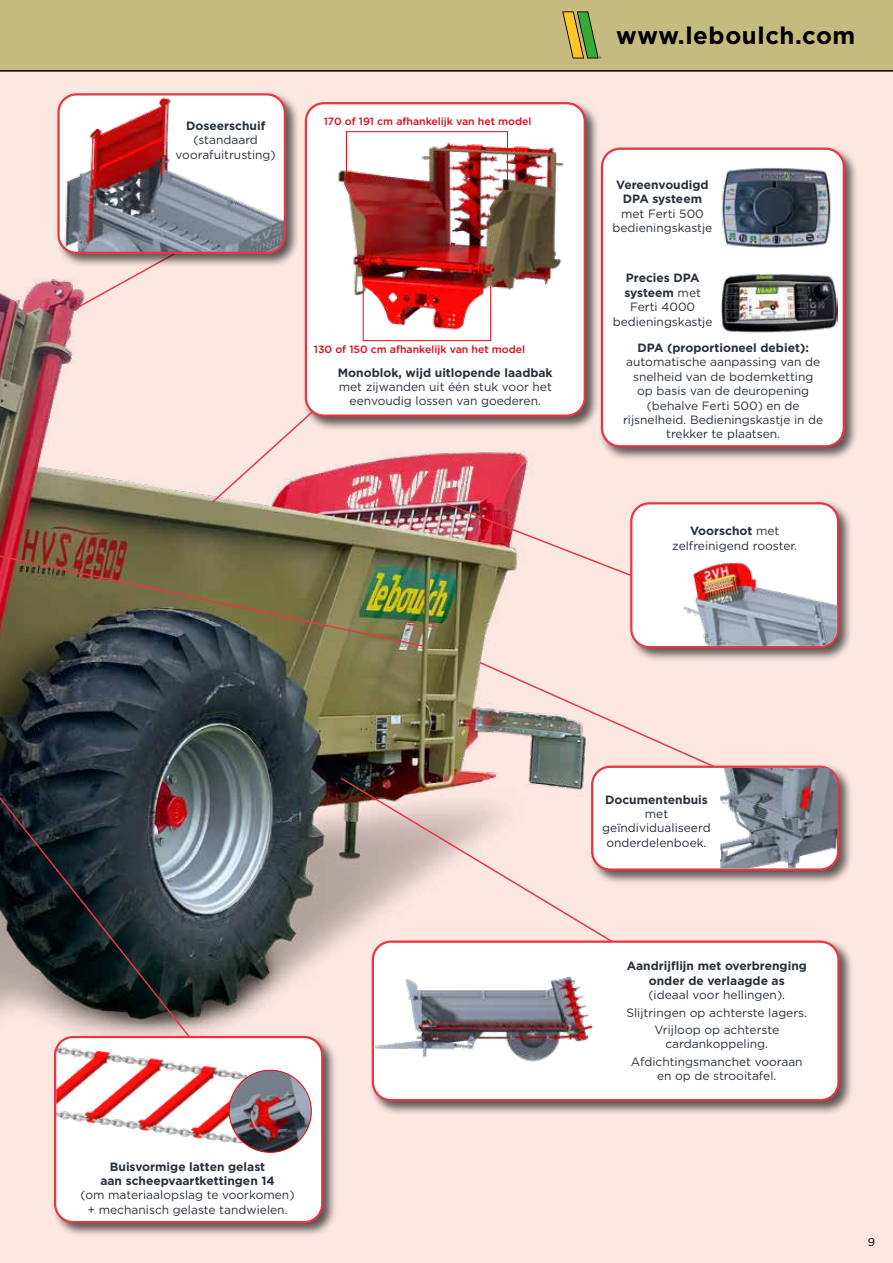
<style>
.page{position:relative;width:893px;height:1263px;background:#fde7e1}
.page>*{position:absolute;margin:0;border:0;box-sizing:border-box;transform-origin:0 0}
.t1{font:700 24px "Gotham";letter-spacing:.025em;color:#000}
.t2{font:12px/14.4px "Gotham";color:#27313c;text-align:center}
.t3{font:700 12px/14.4px "Gotham";color:#27313c;text-align:center}
.t4{font:11.25px "Gotham";color:#000}
.t5{font:500 10.5px "Gotham";color:#e30613}
.s1{font-weight:700}
</style>
<div class="page">
<img style="left:0;top:279px;width:584px;height:755px">
<img style="left:0;top:444px;width:426px;height:204px">
<div style="left:628px;top:500px;width:225px;height:162px;background:#000;opacity:.63"></div>
<div style="left:631px;top:503px;width:207px;height:144px;background:#fff;border-radius:18px"></div>
<div style="left:630px;top:502px;width:209px;height:146px;border:2px solid #e73743;border-radius:18px"></div>
<div style="left:589px;top:763px;width:264px;height:122px;background:#000;opacity:.63"></div>
<div style="left:592px;top:767px;width:246px;height:102px;background:#fff;border-radius:18px"></div>
<div style="left:591px;top:766px;width:248px;height:105px;border:2px solid #e73743;border-radius:18px"></div>
<div style="left:370px;top:938px;width:484px;height:177px;background:#000;opacity:.63"></div>
<div style="left:373px;top:942px;width:465px;height:158px;background:#fff;border-radius:18px"></div>
<div style="left:372px;top:940px;width:468px;height:161px;border:2px solid #e73743;border-radius:18px"></div>
<div style="left:52px;top:1034px;width:285px;height:203px;background:#000;opacity:.63"></div>
<div style="left:55px;top:1037px;width:267px;height:185px;background:#fff;border-radius:18px"></div>
<img style="left:56px;top:1038px;width:191px;height:105px">
<div style="left:54px;top:1036px;width:269px;height:187px;border:2px solid #e73743;border-radius:18px"></div>
<svg style="left:339px;top:776px;width:275px;height:168px"></svg>
<img style="left:647px;top:545px;width:190px;height:101px">
<img style="left:445px;top:502px;width:187px;height:75px">
<img style="left:375px;top:949px;width:218px;height:144px">
<img style="left:229px;top:1070px;width:82px;height:82px;border-radius:41px">
<div style="left:229px;top:1070px;width:83px;height:83px;border:1px solid #e30613;border-radius:50%"></div>
<svg style="left:0;top:772px;width:191px;height:266px;background:#404245"></svg>
<svg style="left:478px;top:660px;width:238px;height:108px"></svg>
<img style="left:720px;top:768px;width:117px;height:100px">
<div style="left:303px;top:100px;width:297px;height:331px;background:#000;opacity:.63"></div>
<div style="left:306px;top:103px;width:279px;height:313px;background:#fff;border-radius:18px"></div>
<div style="left:305px;top:102px;width:281px;height:315px;border:2px solid #e73743;border-radius:18px"></div>
<svg style="left:210px;top:409px;width:105px;height:95px"></svg>
<div style="left:363px;top:260px;width:128px;height:81px;border:1px solid #e30613"></div>
<svg style="left:346px;top:131px;width:162px;height:9px"></svg>
<img style="left:338px;top:140px;width:226px;height:196px">
<svg style="left:72px;top:268px;width:106px;height:44px"></svg>
<div style="left:0;top:0;width:893px;height:72px;background:#c5bb80"></div>
<svg style="left:562px;top:11px;width:39px;height:47px;background:#9ca44c"></svg>
<div style="left:55px;top:91px;width:245px;height:177px;background:#000;opacity:.63"></div>
<img style="left:59px;top:94px;width:226px;height:159px">
<div style="left:57px;top:93px;width:229px;height:161px;border:2px solid #e73743;border-radius:18px"></div>
<div style="left:599px;top:146px;width:260px;height:315px;background:#000;opacity:.63"></div>
<div style="left:602px;top:149px;width:242px;height:297px;background:#fff;border-radius:18px"></div>
<div style="left:601px;top:148px;width:244px;height:299px;border:2px solid #e73743;border-radius:18px"></div>
<img style="left:721px;top:274px;width:116px;height:59px">
<img style="left:721px;top:152px;width:116px;height:96px">
<p class="t3" style="left:186px;top:118px;width:81px">Doseerschuif</p>
<p class="t2" style="left:176px;top:133px;width:102px">(standaard voorafuitrusting)</p>
<p class="t5" style="left:324px;top:115px;width:209px">170 of 191 cm afhankelijk van het model</p>
<p class="t5" style="left:314px;top:344px;width:213px">130 of 150 cm afhankelijk van het model</p>
<p class="t3" style="left:338px;top:365px;width:216px">Monoblok, wijd uitlopende laadbak</p>
<p class="t2" style="left:339px;top:379px;width:215px">met zijwanden uit één stuk voor het eenvoudig lossen van goederen.</p>
<h1 class="t1" style="left:616px;top:21px;width:241px">www.leboulch.com</h1>
<p class="t3" style="left:616px;top:177px;width:94px">Vereenvoudigd<br>DPA systeem</p>
<p class="t2" style="left:613px;top:206px;width:101px">met Ferti 500 bedieningskastje</p>
<p class="t2" style="left:613px;top:271px;width:101px"><span class="s1">Precies DPA systeem</span> met<br>Ferti 4000 bedieningskastje</p>
<p class="t3" style="left:637px;top:340px;width:173px">DPA (proportioneel debiet):</p>
<p class="t2" style="left:623px;top:355px;width:202px">automatische aanpassing van de snelheid van de bodemketting<br>op basis van de deuropening (behalve Ferti 500) en de rijsnelheid. Bedieningskastje in de trekker te plaatsen.</p>
<p class="t2" style="left:672px;top:523px;width:127px"><span class="s1">Voorschot</span> met zelfreinigend rooster.</p>
<p class="t3" style="left:100px;top:1159px;width:176px">Buisvormige latten gelast aan scheepvaartkettingen 14</p>
<p class="t2" style="left:81px;top:1188px;width:215px">(om materiaalopslag te voorkomen) + mechanisch gelaste tandwielen.</p>
<p class="t3" style="left:605px;top:792px;width:104px">Documentenbuis</p>
<p class="t2" style="left:602px;top:806px;width:110px">met geïndividualiseerd onderdelenboek.</p>
<p class="t3" style="left:627px;top:958px;width:182px">Aandrijflijn met overbrenging onder de verlaagde as</p>
<p class="t2" style="left:626px;top:986px;width:182px;line-height:17.5px">(ideaal voor hellingen).<br>Slijtringen op achterste lagers.<br>Vrijloop op achterste</p>
<p class="t2" style="left:631px;top:1035px;width:173px;line-height:17.5px">cardankoppeling.<br>Afdichtingsmanchet vooraan</p>
<p class="t2" style="left:657px;top:1069px;width:121px">en op de strooitafel.</p>
<p class="t4" style="left:868px;top:1235px;width:9px">9</p>
</div>
